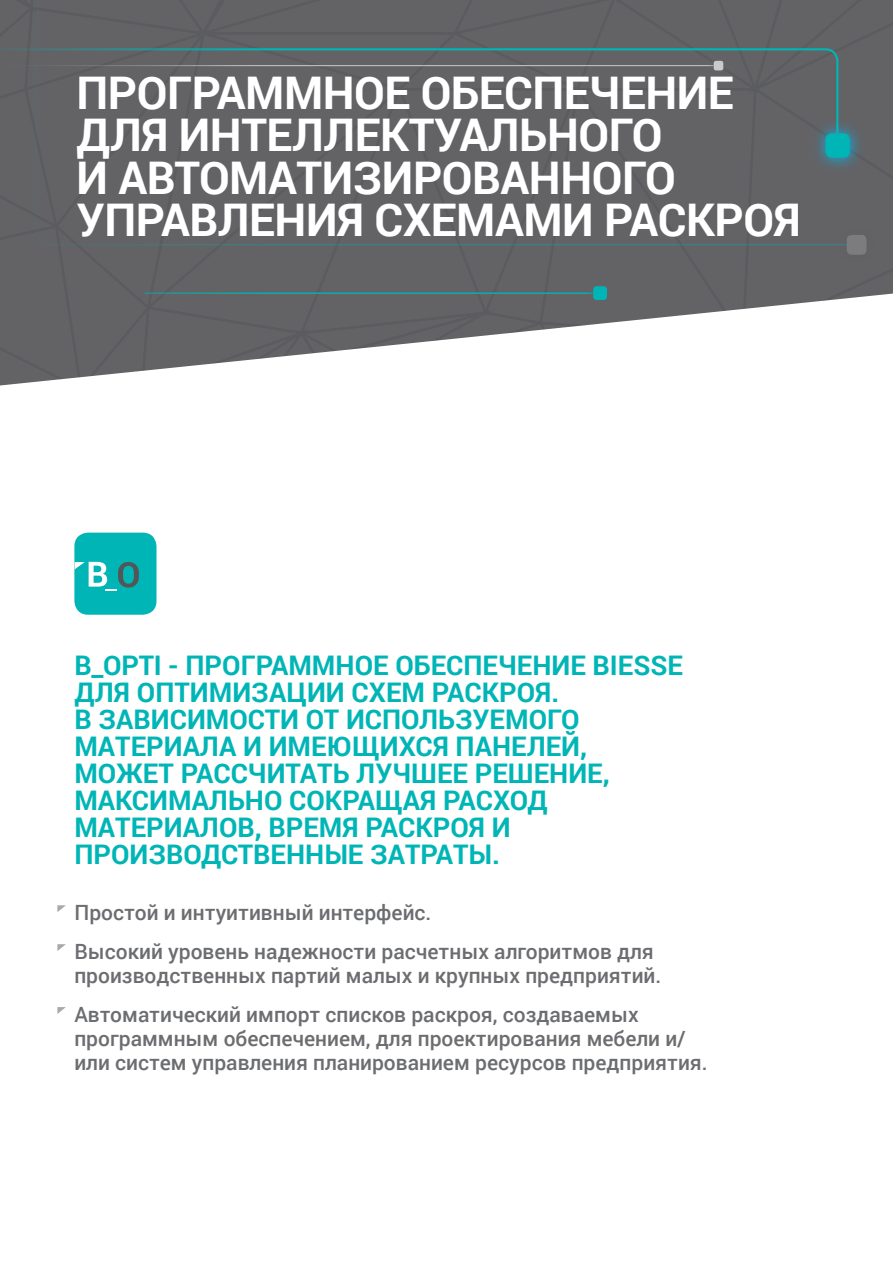
<style>
.page{position:relative;width:893px;height:1263px;background:#fff}
.page>*{position:absolute;margin:0;border:0;box-sizing:border-box;transform-origin:0 0}
.PAG_NERE_-_TITOLO{font:700 45px/42px "Roboto";letter-spacing:-.01em;color:#fff}
.PAG_NERE_-_INTRO_ver{font:700 27px/27px "Roboto";color:#00b5b6}
.PAG_NERE_-_TESTO{font:500 21px/24px "Roboto";color:#6c6d70}
</style>
<div class="page">
<svg style="left:0;top:0;width:893px;height:386px"></svg>
<div style="left:0;top:47px;width:35px;height:88px;background:#636366"></div>
<svg style="left:848px;top:119px;width:16px;height:53px"></svg>
<div style="left:826px;top:133px;width:24px;height:25px;background:#00b5b6;border-radius:6px"></div>
<hr style="left:0;top:65px;width:714px;height:1px;background:#c9cacc">
<hr style="left:145px;top:292px;width:448px;height:2px;background:#00b5b6">
<div style="left:586px;top:279px;width:28px;height:28px;background:#636366"></div>
<div style="left:593px;top:286px;width:14px;height:14px;background:#00b5b6;border-radius:3px"></div>
<div style="left:838px;top:226px;width:37px;height:38px;background:#626265"></div>
<div style="left:847px;top:235px;width:19px;height:20px;background:#7c7c7f;border-radius:5px"></div>
<div style="left:35px;top:0;width:813px;height:247px;background:#636366"></div>
<div style="left:74px;top:533px;width:82px;height:82px;background:#00b5b6;border-radius:14px"></div>
<svg style="left:74px;top:562px;width:65px;height:29px"></svg>
<svg style="left:57px;top:905px;width:9px;height:7px"></svg>
<svg style="left:57px;top:944px;width:9px;height:7px"></svg>
<svg style="left:57px;top:1007px;width:9px;height:7px"></svg>
<p class="PAG_NERE_-_TITOLO" style="left:77px;top:70px;width:659px">ПРОГРАММНОЕ ОБЕСПЕЧЕНИЕ<br>ДЛЯ ИНТЕЛЛЕКТУАЛЬНОГО</p>
<p class="PAG_NERE_-_TITOLO" style="left:77px;top:155px;width:726px">И АВТОМАТИЗИРОВАННОГО<br>УПРАВЛЕНИЯ СХЕМАМИ РАСКРОЯ</p>
<p class="PAG_NERE_-_INTRO_ver" style="left:74px;top:651px;width:610px">B_OPTI - ПРОГРАММНОЕ ОБЕСПЕЧЕНИЕ BIESSE<br>ДЛЯ ОПТИМИЗАЦИИ СХЕМ РАСКРОЯ.</p>
<p class="PAG_NERE_-_INTRO_ver" style="left:74px;top:705px;width:537px">В ЗАВИСИМОСТИ ОТ ИСПОЛЬЗУЕМОГО<br>МАТЕРИАЛА И ИМЕЮЩИХСЯ ПАНЕЛЕЙ,<br>МОЖЕТ РАССЧИТАТЬ ЛУЧШЕЕ РЕШЕНИЕ,<br>МАКСИМАЛЬНО СОКРАЩАЯ РАСХОД<br>МАТЕРИАЛОВ, ВРЕМЯ РАСКРОЯ И<br>ПРОИЗВОДСТВЕННЫЕ ЗАТРАТЫ.</p>
<p class="PAG_NERE_-_TESTO" style="left:74px;top:899px;width:359px">Простой и интуитивный интерфейс.</p>
<p class="PAG_NERE_-_TESTO" style="left:74px;top:938px;width:588px">Высокий уровень надежности расчетных алгоритмов для производственных партий малых и крупных предприятий.</p>
<p class="PAG_NERE_-_TESTO" style="left:74px;top:1001px;width:635px">Автоматический импорт списков раскроя, создаваемых программным обеспечением, для проектирования мебели и/ или систем управления планированием ресурсов предприятия.</p>
</div>
